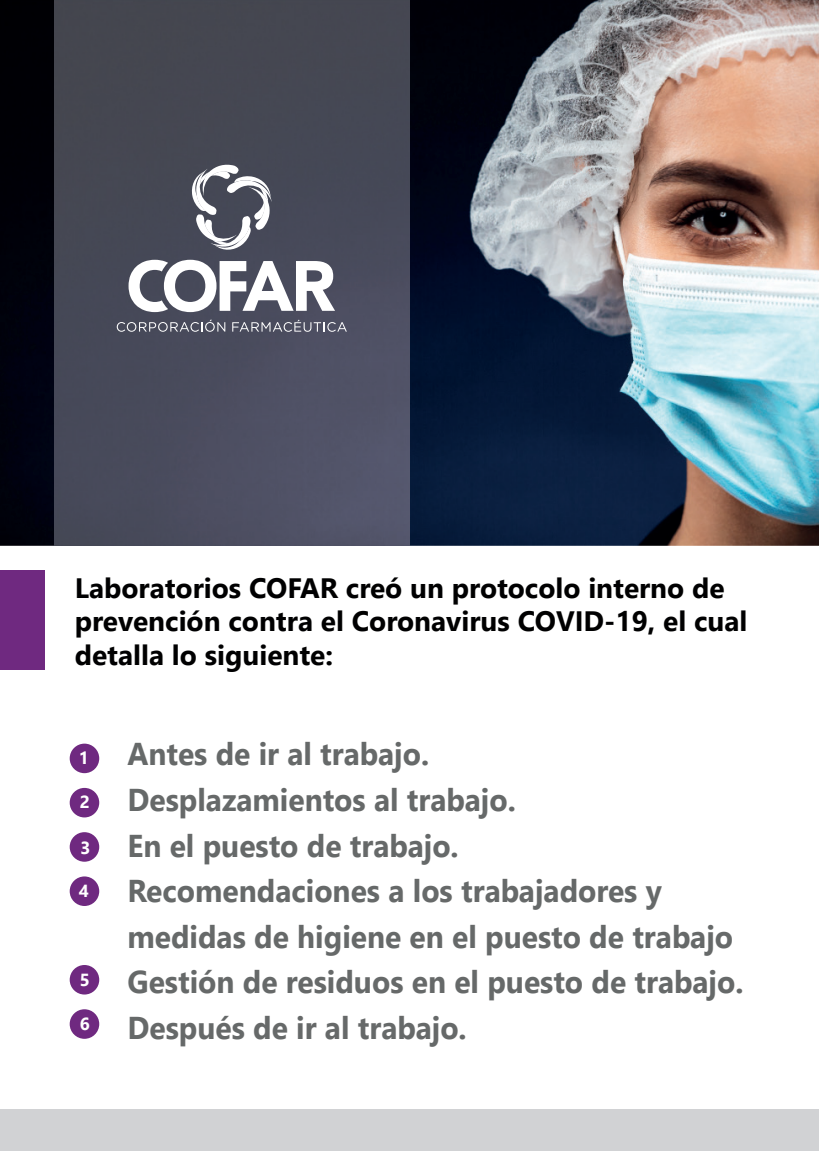
<style>
.page{position:relative;width:819px;height:1151px;background:#fff}
.page>*{position:absolute;margin:0;border:0;box-sizing:border-box;transform-origin:0 0}
.t1{font:700 31.5px/45.5px "Nirmala UI";color:#666969;scale:.95 1}
.t2{font:700 28px/33.6px "Nirmala UI";color:#000001}
.t3{font:700 17.5px "Nirmala UI";color:#fff}
</style>
<div class="page">
<div style="left:0;top:569px;width:45px;height:100px;background:#6f2980"></div>
<img style="left:0;top:0;width:818px;height:545px">
<div style="left:0;top:1109px;width:818px;height:41px;background:#d1d2d4"></div>
<div style="left:70px;top:743px;width:29px;height:30px;background:#6f2980;border-radius:50%"></div>
<div style="left:70px;top:787px;width:29px;height:30px;background:#6f2980;border-radius:50%"></div>
<div style="left:70px;top:832px;width:29px;height:29px;background:#6f2980;border-radius:50%"></div>
<div style="left:70px;top:876px;width:29px;height:29px;background:#6f2980;border-radius:50%"></div>
<div style="left:70px;top:1009px;width:29px;height:29px;background:#6f2980;border-radius:50%"></div>
<div style="left:70px;top:964px;width:29px;height:30px;background:#6f2980;border-radius:50%"></div>
<img style="left:54px;top:0;width:355px;height:545px">
<svg style="left:117px;top:322px;width:8px;height:10px"></svg>
<svg style="left:127px;top:322px;width:9px;height:10px"></svg>
<svg style="left:139px;top:322px;width:17px;height:9px"></svg>
<svg style="left:158px;top:322px;width:10px;height:10px"></svg>
<svg style="left:170px;top:319px;width:55px;height:13px"></svg>
<svg style="left:232px;top:319px;width:114px;height:13px"></svg>
<svg style="left:128px;top:260px;width:207px;height:52px"></svg>
<svg style="left:190px;top:160px;width:86px;height:93px"></svg>
<p class="t2" style="left:75px;top:568px;width:674px">Laboratorios COFAR creó un protocolo interno de prevención contra el Coronavirus COVID-19, el cual detalla lo siguiente:</p>
<p class="t3" style="left:79px;top:743px;width:12px">1</p>
<p class="t3" style="left:80px;top:786px;width:12px">2</p>
<p class="t3" style="left:80px;top:832px;width:12px">3</p>
<p class="t3" style="left:79px;top:876px;width:12px">4</p>
<p class="t3" style="left:80px;top:964px;width:12px">5</p>
<p class="t3" style="left:80px;top:1008px;width:12px">6</p>
<p class="t1" style="left:127px;top:728px;width:649px">Antes de ir al trabajo.<br>Desplazamientos al trabajo.<br>En el puesto de trabajo.<br>Recomendaciones a los trabajadores y medidas de higiene en el puesto de trabajo<br>Gestión de residuos en el puesto de trabajo.<br>Después de ir al trabajo.</p>
</div>
